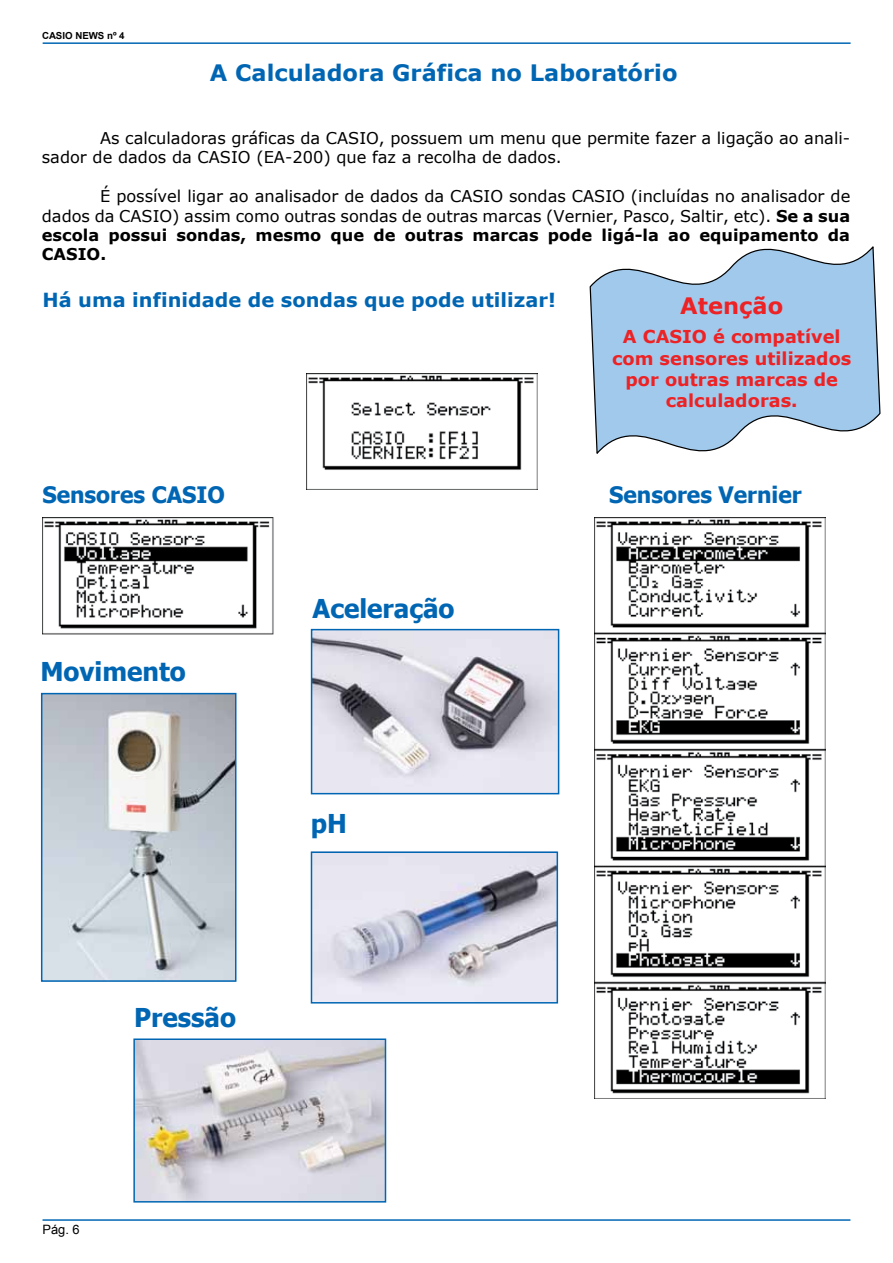
<style>
.page{position:relative;width:893px;height:1263px;background:#fff}
.page>*{position:absolute;margin:0;border:0;box-sizing:border-box;transform-origin:0 0}
.t1{font:700 25.95px "Tahoma";color:#0066b3}
.t2{font:700 22.65px "Verdana";color:#0066b3}
.t3{font:700 22.65px "Tahoma";color:#0066b3}
.t4{font:700 22.65px "Verdana";color:#ed2224}
.t5{font:700 19.35px "Verdana";color:#0066b3}
.t6{font:700 17.7px/21.3px "Verdana";color:#ed2224;text-align:center}
.t7{font:16.2px/19.5px "Verdana";color:#000}
.t8{font:12.9px "Arial";color:#000}
.t9{font:700 9.75px "Arial";color:#000}
.s1{font-weight:700}
</style>
<div class="page">
<hr style="left:43px;top:1219px;width:807px;height:2px;background:#0066b3">
<hr style="left:43px;top:42px;width:808px;height:2px;background:#0066b3">
<img style="left:306px;top:373px;width:232px;height:117px">
<img style="left:43px;top:517px;width:466px;height:122px">
<img style="left:594px;top:517px;width:231px;height:581px">
<img style="left:44px;top:696px;width:189px;height:283px">
<img style="left:314px;top:632px;width:242px;height:159px">
<img style="left:314px;top:854px;width:241px;height:146px">
<img style="left:136px;top:1041px;width:247px;height:158px">
<svg style="left:589px;top:246px;width:292px;height:208px"></svg>
<div style="left:133px;top:1038px;width:253px;height:164px;border:2px solid #0066b3"></div>
<div style="left:311px;top:851px;width:247px;height:152px;border:2px solid #0066b3"></div>
<div style="left:311px;top:629px;width:248px;height:165px;border:2px solid #0066b3"></div>
<div style="left:41px;top:693px;width:195px;height:289px;border:2px solid #0066b3"></div>
<p class="t9" style="left:42px;top:29px;width:84px">CASIO NEWS nº 4</p>
<h2 class="t2" style="left:210px;top:58px;width:469px">A Calculadora Gráfica no Laboratório</h2>
<p class="t7" style="left:42px;top:128px;width:810px;text-indent:58px">As calculadoras gráficas da CASIO, possuem um menu que permite fazer a ligação ao anali&shy;sador de dados da CASIO (EA-200) que faz a recolha de dados.</p>
<p class="t7" style="left:42px;top:186px;width:810px;text-align:justify;text-indent:58px">É possível ligar ao analisador de dados da CASIO sondas CASIO (incluídas no analisador de dados da CASIO) assim como outras sondas de outras marcas (Vernier, Pasco, Saltir, etc). <span class="s1">Se a sua escola possui sondas, mesmo que de outras marcas pode ligá-la ao equipamento da CASIO.</span></p>
<h2 class="t4" style="left:680px;top:292px;width:105px">Atenção</h2>
<p class="t6" style="left:612px;top:326px;width:241px">A CASIO é compatível com sensores utilizados por outras marcas de calculadoras.</p>
<p class="t5" style="left:42px;top:288px;width:515px">Há uma infinidade de sondas que pode utilizar!</p>
<h2 class="t3" style="left:42px;top:479px;width:184px">Sensores CASIO</h2>
<h1 class="t1" style="left:40px;top:653px;width:147px">Movimento</h1>
<h1 class="t1" style="left:134px;top:999px;width:103px">Pressão</h1>
<h1 class="t1" style="left:313px;top:590px;width:144px">Aceleração</h1>
<h1 class="t1" style="left:311px;top:806px;width:38px">pH</h1>
<p class="t8" style="left:43px;top:1221px;width:39px">Pág. 6</p>
<h2 class="t3" style="left:609px;top:479px;width:194px">Sensores Vernier</h2>
</div>
